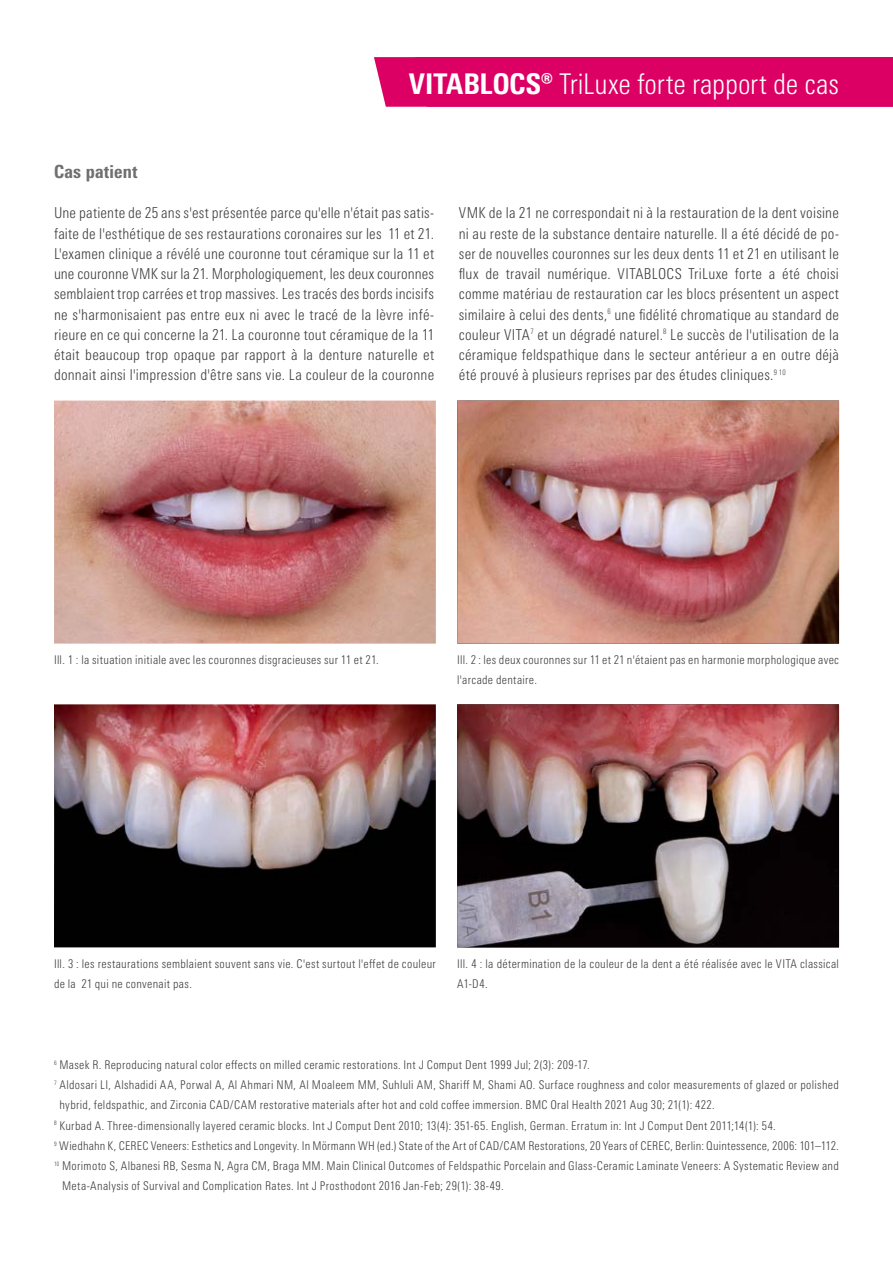
<style>
.page{position:relative;width:893px;height:1263px;background:#fff}
.page>*{position:absolute;margin:0;border:0;box-sizing:border-box;transform-origin:0 0}
.t1{font:300 condensed 28.5px "Univers Next Pro";letter-spacing:-.005em;color:#fff}
.t2{font:800 condensed 18px "Univers Next Pro";letter-spacing:.01em;color:#6f6f6e}
.t3{font:300 condensed 15px/20.2px "Univers Next Pro";letter-spacing:.015em;color:#3b3b3a;text-align:justify}
.t4{font:300 condensed 12px/20.2px "Univers Next Pro";letter-spacing:.025em;color:#3b3b3a}
.s1{font-weight:800}
</style>
<div class="page">
<img style="left:54px;top:401px;width:382px;height:243px">
<img style="left:54px;top:704px;width:382px;height:243px">
<img style="left:457px;top:401px;width:382px;height:243px">
<img style="left:457px;top:704px;width:382px;height:243px">
<div style="left:374px;top:57px;width:519px;height:50px;background:#dd0064"></div>
<h1 class="t1" style="left:409px;top:67px;width:432px"><span class="s1">VITABLOCS®</span> TriLuxe forte rapport de as</h1>
<h1 class="t1" style="left:450px;top:67px;width:390px"><span class="s1">VITABLOCS®</span> TriLuxe forte Fallbericht</h1>
<h2 class="t2" style="left:54px;top:161px;width:85px">Cas patient</h2>
<p class="t3" style="left:54px;top:203px;width:382px">Une patiente de 25 ans s'est présentée parce qu'elle n'était pas satis&shy;faite de l'esthétique de ses restaurations coronaires sur les 11 et 21.<br>L'examen clinique a révélé une couronne tout céramique sur la 11 et une couronne VMK sur la 21. Morphologiquement, les deux couronnes semblaient trop carrées et trop massives. Les tracés des bords incisifs ne s'harmonisaient pas entre eux ni avec le tracé de la lèvre infé&shy;rieure en ce qui concerne la 21. La couronne tout céramique de la 11 était beaucoup trop opaque par rapport à la denture naturelle et donnait ainsi l'impression d'être sans vie. La couleur de la couronne</p>
<p class="t3" style="left:459px;top:203px;width:382px">VMK de la 21 ne correspondait ni à la restauration de la dent voisine ni au reste de la substance dentaire naturelle. Il a été décidé de po&shy;ser de nouvelles couronnes sur les deux dents 11 et 21 en utilisant le flux de travail numérique. VITABLOCS TriLuxe forte a été choisi comme matériau de restauration car les blocs présentent un aspect similaire à celui des dents,<sup>6</sup> une fidélité chromatique au standard de couleur VITA<sup>7</sup> et un dégradé naturel.<sup>8</sup> Le succès de l'utilisation de la céramique feldspathique dans le secteur antérieur a en outre déjà été prouvé à plusieurs reprises par des études cliniques.<sup>9</sup> <sup>10</sup></p>
<p class="t4" style="left:54px;top:649px;width:326px">Ill. 1 : la situation initiale avec les couronnes disgracieuses sur 11 et 21.</p>
<p class="t4" style="left:457px;top:649px;width:383px">Ill. 2 : les deux couronnes sur 11 et 21 n'étaient pas en harmonie morphologique avec l'arcade dentaire.</p>
<p class="t4" style="left:54px;top:953px;width:383px">Ill. 3 : les restaurations semblaient souvent sans vie. C'est surtout l'effet de couleur de la 21 qui ne convenait pas.</p>
<p class="t4" style="left:457px;top:953px;width:383px">Ill. 4 : la détermination de la couleur de la dent a été réalisée avec le VITA classical<br>A1-D4.</p>
<p class="t4" style="left:54px;top:1054px;width:537px"><sup>6</sup> Masek R. Reproducing natural color effects on milled ceramic restorations. Int J Comput Dent 1999 Jul; 2(3): 209-17.</p>
<p class="t4" style="left:54px;top:1075px;width:786px"><sup>7</sup> Aldosari LI, Alshadidi AA, Porwal A, Al Ahmari NM, Al Moaleem MM, Suhluli AM, Shariff M, Shami AO. Surface roughness and color measurements of glazed or polished</p>
<p class="t4" style="left:59px;top:1095px;width:657px">hybrid, feldspathic, and Zirconia CAD/CAM restorative materials after hot and cold coffee immersion. BMC Oral Health 2021 Aug 30; 21(1): 422.</p>
<p class="t4" style="left:54px;top:1115px;width:723px"><sup>8</sup> Kurbad A. Three-dimensionally layered ceramic blocks. Int J Comput Dent 2010; 13(4): 351-65. English, German. Erratum in: Int J Comput Dent 2011;14(1): 54.</p>
<p class="t4" style="left:54px;top:1135px;width:786px"><sup>9</sup> Wiedhahn K, CEREC Veneers: Esthetics and Longevity. In Mörmann WH (ed.) State of the Art of CAD/CAM Restorations, 20 Years of CEREC, Berlin: Quintessence, 2006: 101–112.</p>
<p class="t4" style="left:54px;top:1156px;width:786px"><sup>10</sup> Morimoto S, Albanesi RB, Sesma N, Agra CM, Braga MM. Main Clinical Outcomes of Feldspathic Porcelain and Glass-Ceramic Laminate Veneers: A Systematic Review and</p>
<p class="t4" style="left:62px;top:1176px;width:443px">Meta-Analysis of Survival and Complication Rates. Int J Prosthodont 2016 Jan-Feb; 29(1): 38-49.</p>
</div>
